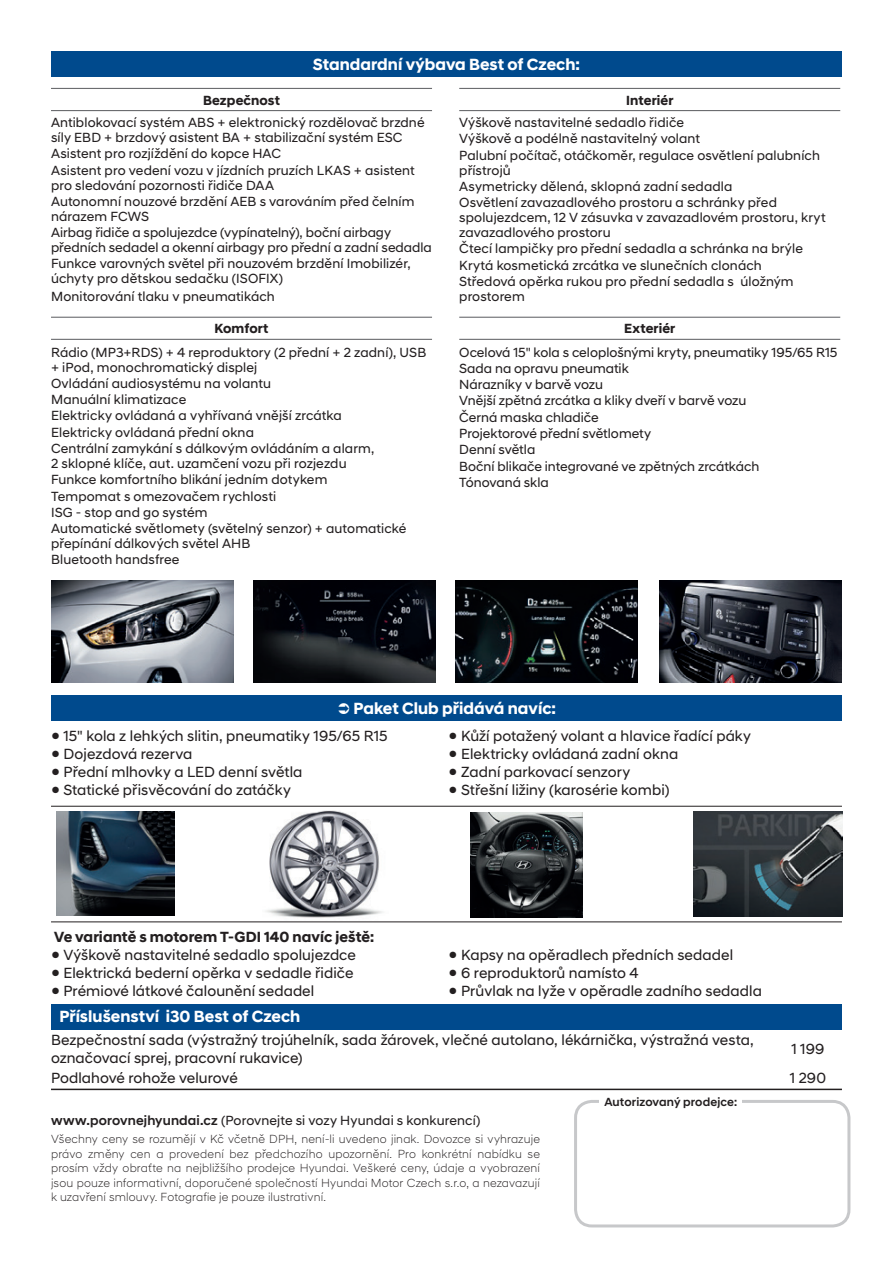
<style>
.page{position:relative;width:893px;height:1263px;background:#fff}
.page>*{position:absolute;margin:0;border:0;box-sizing:border-box;transform-origin:0 0}
.t1{font:700 16.5px "Hyundai Sans Head";letter-spacing:.005em;color:#fff}
.t2{font:15px/18px "Hyundai Sans Head";letter-spacing:.005em;color:#231f20}
.t3{font:700 15px "Hyundai Sans Head";letter-spacing:.005em;color:#231f20}
.t4{font:13.5px/16.4px "Hyundai Sans Head";letter-spacing:.01em;color:#231f20}
.t5{font:700 13.5px "Hyundai Sans Head";letter-spacing:.01em;color:#231f20}
.t6{font:300 12px/14.4px "Hyundai Sans Head";letter-spacing:.015em;color:#231f20;text-align:justify}
.t7{font:500 12px "Hyundai Sans Head";letter-spacing:.01em;color:#231f20}
.s1{font-weight:500}
</style>
<div class="page">
<div style="left:574px;top:1100px;width:276px;height:127px;border:3px solid #c7c8ca;border-radius:17px"></div>
<div style="left:599px;top:1092px;width:143px;height:18px;background:#fff"></div>
<div style="left:51px;top:51px;width:791px;height:26px;background:#004a8d"></div>
<hr style="left:51px;top:88px;width:381px;height:1px;background:#6c6d70">
<hr style="left:51px;top:110px;width:381px;height:1px;background:#6c6d70">
<hr style="left:51px;top:317px;width:381px;height:1px;background:#6c6d70">
<hr style="left:51px;top:339px;width:381px;height:1px;background:#6c6d70">
<hr style="left:459px;top:317px;width:381px;height:1px;background:#6c6d70">
<hr style="left:459px;top:339px;width:381px;height:1px;background:#6c6d70">
<div style="left:51px;top:696px;width:791px;height:25px;background:#004a8d"></div>
<div style="left:51px;top:1004px;width:791px;height:26px;background:#004a8d"></div>
<hr style="left:459px;top:88px;width:381px;height:1px;background:#6c6d70">
<hr style="left:459px;top:110px;width:381px;height:1px;background:#6c6d70">
<img style="left:659px;top:580px;width:183px;height:102px">
<img style="left:254px;top:580px;width:182px;height:102px">
<img style="left:455px;top:580px;width:183px;height:102px">
<img style="left:51px;top:580px;width:183px;height:102px">
<img style="left:265px;top:811px;width:118px;height:107px">
<img style="left:56px;top:811px;width:119px;height:105px">
<img style="left:471px;top:812px;width:111px;height:105px">
<img style="left:693px;top:812px;width:149px;height:104px">
<hr style="left:51px;top:806px;width:791px;height:1px;background:#231f20">
<hr style="left:51px;top:921px;width:791px;height:1px;background:#231f20">
<hr style="left:51px;top:1089px;width:791px;height:1px;background:#231f20">
<p class="t5" style="left:203px;top:92px;width:78px">Bezpečnost</p>
<p class="t1" style="left:313px;top:54px;width:269px">Standardní výbava Best of Czech:</p>
<p class="t5" style="left:626px;top:92px;width:49px">Interiér</p>
<p class="t4" style="left:51px;top:115px;width:375px;line-height:15px">Antiblokovací systém ABS + elektronický rozdělovač brzdné síly EBD + brzdový asistent BA + stabilizační systém ESC</p>
<p class="t4" style="left:51px;top:145px;width:365px">Asistent pro rozjíždění do kopce HAC<br>Asistent pro vedení vozu v jízdních pruzích LKAS + asistent</p>
<p class="t4" style="left:51px;top:177px;width:365px">pro sledování pozornosti řidiče DAA<br>Autonomní nouzové brzdění AEB s varováním před čelním</p>
<p class="t4" style="left:51px;top:208px;width:341px">nárazem FCWS<br>Airbag řidiče a spolujezdce (vypínatelný), boční airbagy</p>
<p class="t4" style="left:51px;top:239px;width:382px">předních sedadel a okenní airbagy pro přední a zadní sedadla<br>Funkce varovných světel při nouzovém brzdění Imobilizér,</p>
<p class="t4" style="left:51px;top:270px;width:234px;line-height:17.9px">úchyty pro dětskou sedačku (ISOFIX)<br>Monitorování tlaku v pneumatikách</p>
<p class="t4" style="left:459px;top:114px;width:362px">Výškově nastavitelné sedadlo řidiče<br>Výškově a podélně nastavitelný volant<br>Palubní počítač, otáčkoměr, regulace osvětlení palubních</p>
<p class="t4" style="left:459px;top:162px;width:319px">přístrojů<br>Asymetricky dělená, sklopná zadní sedadla<br>Osvětlení zavazadlového prostoru a schránky před</p>
<p class="t4" style="left:459px;top:210px;width:368px;line-height:15px">spolujezdcem, 12 V zásuvka v zavazadlovém prostoru, kryt zavazadlového prostoru</p>
<p class="t4" style="left:459px;top:241px;width:345px">Čtecí lampičky pro přední sedadla a schránka na brýle<br>Krytá kosmetická zrcátka ve slunečních clonách<br>Středová opěrka rukou pro přední sedadla s úložným</p>
<p class="t4" style="left:459px;top:288px;width:67px">prostorem</p>
<p class="t5" style="left:215px;top:321px;width:55px">Komfort</p>
<p class="t5" style="left:624px;top:321px;width:53px">Exteriér</p>
<p class="t4" style="left:51px;top:344px;width:377px;line-height:15px">Rádio (MP3+RDS) + 4 reproduktory (2 přední + 2 zadní), USB + iPod, monochromatický displej</p>
<p class="t4" style="left:51px;top:375px;width:325px">Ovládání audiosystému na volantu<br>Manuální klimatizace<br>Elektricky ovládaná a vyhřívaná vnější zrcátka Elektricky ovládaná přední okna<br>Centrální zamykání s dálkovým ovládáním a alarm,</p>
<p class="t4" style="left:51px;top:455px;width:357px">2 sklopné klíče, aut. uzamčení vozu při rozjezdu<br>Funkce komfortního blikání jedním dotykem<br>Tempomat s omezovačem rychlosti<br>ISG - stop and go systém<br>Automatické světlomety (světelný senzor) + automatické</p>
<p class="t4" style="left:51px;top:535px;width:201px">přepínání dálkových světel AHB<br>Bluetooth handsfree</p>
<p class="t4" style="left:459px;top:344px;width:380px">Ocelová 15" kola s celoplošnými kryty, pneumatiky 195/65 R15<br>Sada na opravu pneumatik<br>Nárazníky v barvě vozu<br>Vnější zpětná zrcátka a kliky dveří v barvě vozu<br>Černá maska chladiče<br>Projektorové přední světlomety<br>Denní světla<br>Boční blikače integrované ve zpětných zrcátkách<br>Tónovaná skla</p>
<p class="t1" style="left:353px;top:698px;width:204px">Paket Club přidává navíc:</p>
<p class="t2" style="left:51px;top:727px;width:338px">● 15" kola z lehkých slitin, pneumatiky 195/65 R15</p>
<p class="t2" style="left:51px;top:745px;width:143px">● Dojezdová rezerva</p>
<p class="t2" style="left:51px;top:763px;width:253px">● Přední mlhovky a LED denní světla</p>
<p class="t2" style="left:51px;top:781px;width:241px">● Statické přisvěcování do zatáčky</p>
<p class="t3" style="left:54px;top:927px;width:322px">Ve variantě s motorem T-GDI 140 navíc ještě:</p>
<p class="t2" style="left:51px;top:945px;width:306px">● Výškově nastavitelné sedadlo spolujezdce</p>
<p class="t2" style="left:51px;top:963px;width:304px">● Elektrická bederní opěrka v sedadle řidiče</p>
<p class="t2" style="left:51px;top:981px;width:265px">● Prémiové látkové čalounění sedadel</p>
<p class="t1" style="left:60px;top:1007px;width:242px">Příslušenství i30 Best of Czech</p>
<p class="t2" style="left:449px;top:727px;width:304px">● Kůží potažený volant a hlavice řadící páky</p>
<p class="t2" style="left:449px;top:745px;width:231px">● Elektricky ovládaná zadní okna</p>
<p class="t2" style="left:449px;top:763px;width:183px">● Zadní parkovací senzory</p>
<p class="t2" style="left:449px;top:781px;width:223px">● Střešní ližiny (karosérie kombi)</p>
<p class="t2" style="left:449px;top:945px;width:286px">● Kapsy na opěradlech předních sedadel</p>
<p class="t2" style="left:449px;top:963px;width:192px">● 6 reproduktorů namísto 4</p>
<p class="t2" style="left:449px;top:981px;width:315px">● Průvlak na lyže v opěradle zadního sedadla</p>
<p class="t2" style="left:51px;top:1031px;width:704px">Bezpečnostní sada (výstražný trojúhelník, sada žárovek, vlečné autolano, lékárnička, výstražná vesta, označovací sprej, pracovní rukavice)</p>
<p class="t2" style="left:791px;top:1040px;width:34px">1 199</p>
<p class="t2" style="left:51px;top:1069px;width:188px">Podlahové rohože velurové</p>
<p class="t2" style="left:790px;top:1069px;width:38px">1 290</p>
<p class="t4" style="left:51px;top:1112px;width:431px"><span class="s1">www.porovnejhyundai.cz</span> (Porovnejte si vozy Hyundai s konkurencí)</p>
<p class="t6" style="left:51px;top:1132px;width:490px">Všechny ceny se rozumějí v Kč včetně DPH, není-li uvedeno jinak. Dovozce si vyhrazuje právo změny cen a provedení bez předchozího upozornění. Pro konkrétní nabídku se prosím vždy obraťte na nejbližšího prodejce Hyundai. Veškeré ceny, údaje a vyobrazení jsou pouze informativní, doporučené společností Hyundai Motor Czech s.r.o, a nezavazují k uzavření smlouvy. Fotografie je pouze ilustrativní.</p>
<p class="t7" style="left:604px;top:1094px;width:134px">Autorizovaný prodejce:</p>
</div>
